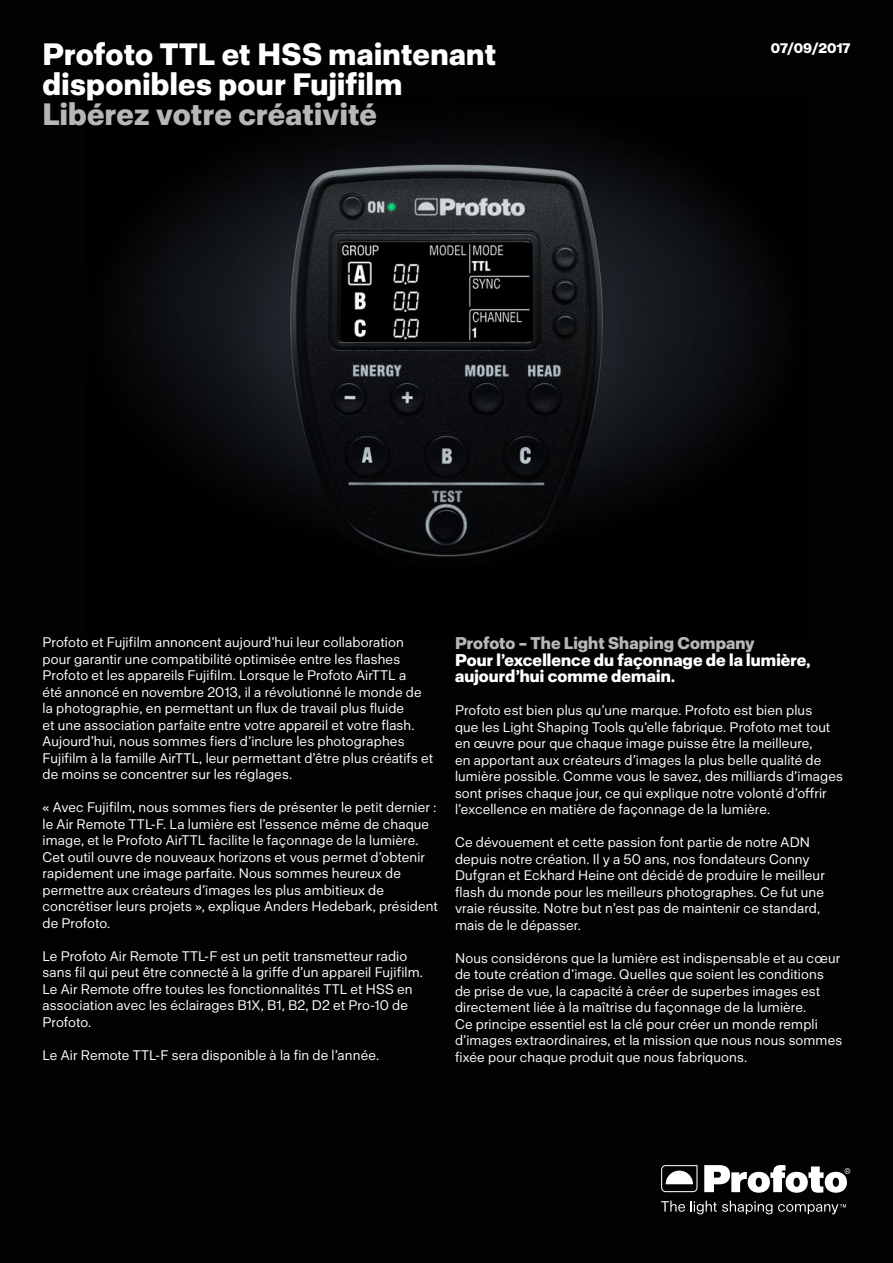
<style>
.page{position:relative;width:893px;height:1263px;background:#020203}
.page>*{position:absolute;margin:0;border:0;box-sizing:border-box;transform-origin:0 0}
.t1{font:700 30px/30px "Profoto Sans";letter-spacing:.01em;color:#fff}
.t2{font:700 30px "Profoto Sans";letter-spacing:.005em;color:#b6b7b7}
.t3{font:700 16.5px/16.5px "Profoto Sans";letter-spacing:.005em;color:#fff}
.t4{font:700 16.5px "Profoto Sans";letter-spacing:.005em;color:#b6b7b7}
.t5{font:13.5px/16.5px "Profoto Sans";letter-spacing:.01em;color:#fff}
.t6{font:700 13.5px "Profoto Sans";letter-spacing:.01em;color:#fff}
</style>
<div class="page">
<img style="left:144px;top:144px;width:613px;height:413px">
<svg style="left:661px;top:1165px;width:36px;height:27px"></svg>
<svg style="left:661px;top:1200px;width:24px;height:12px"></svg>
<svg style="left:691px;top:1200px;width:81px;height:14px"></svg>
<svg style="left:778px;top:1204px;width:68px;height:10px"></svg>
<svg style="left:704px;top:1165px;width:146px;height:28px"></svg>
<h1 class="t1" style="left:43px;top:39px;width:455px">Profoto TTL et HSS maintenant disponibles pour Fujifilm</h1>
<h1 class="t2" style="left:43px;top:96px;width:336px">Libérez votre créativité</h1>
<p class="t6" style="left:771px;top:40px;width:81px">07/09/2017</p>
<p class="t5" style="left:43px;top:634px;width:392px">Profoto et Fujifilm annoncent aujourd’hui leur collaboration pour garantir une compatibilité optimisée entre les flashes Profoto et les appareils Fujifilm. Lorsque le Profoto AirTTL a<br>été annoncé en novembre 2013, il a révolutionné le monde de la photographie, en permettant un flux de travail plus fluide<br>et une association parfaite entre votre appareil et votre flash.<br>Aujourd’hui, nous sommes fiers d’inclure les photographes Fujifilm à la famille AirTTL, leur permettant d’être plus créatifs et de moins se concentrer sur les réglages.</p>
<p class="t5" style="left:43px;top:799px;width:397px">« Avec Fujifilm, nous sommes fiers de présenter le petit dernier : le Air Remote TTL-F. La lumière est l’essence même de chaque image, et le Profoto AirTTL facilite le façonnage de la lumière.<br>Cet outil ouvre de nouveaux horizons et vous permet d’obtenir rapidement une image parfaite. Nous sommes heureux de permettre aux créateurs d’images les plus ambitieux de concrétiser leurs projets », explique Anders Hedebark, président de Profoto.</p>
<p class="t5" style="left:43px;top:947px;width:382px">Le Profoto Air Remote TTL-F est un petit transmetteur radio sans fil qui peut être connecté à la griffe d’un appareil Fujifilm.<br>Le Air Remote offre toutes les fonctionnalités TTL et HSS en association avec les éclairages B1X, B1, B2, D2 et Pro-10 de Profoto.</p>
<p class="t5" style="left:43px;top:1046px;width:338px">Le Air Remote TTL-F sera disponible à la fin de l’année.</p>
<p class="t4" style="left:455px;top:633px;width:301px">Profoto – The Light Shaping Company</p>
<p class="t3" style="left:455px;top:651px;width:357px">Pour l’excellence du façonnage de la lumière, aujourd’hui comme demain.</p>
<p class="t5" style="left:455px;top:702px;width:389px">Profoto est bien plus qu’une marque. Profoto est bien plus<br>que les Light Shaping Tools qu’elle fabrique. Profoto met tout en œuvre pour que chaque image puisse être la meilleure,<br>en apportant aux créateurs d’images la plus belle qualité de lumière possible. Comme vous le savez, des milliards d’images sont prises chaque jour, ce qui explique notre volonté d’offrir l’excellence en matière de façonnage de la lumière.</p>
<p class="t5" style="left:455px;top:834px;width:371px">Ce dévouement et cette passion font partie de notre ADN depuis notre création. Il y a 50 ans, nos fondateurs Conny Dufgran et Eckhard Heine ont décidé de produire le meilleur flash du monde pour les meilleurs photographes. Ce fut une vraie réussite. Notre but n’est pas de maintenir ce standard, mais de le dépasser.</p>
<p class="t5" style="left:455px;top:949px;width:389px">Nous considérons que la lumière est indispensable et au cœur de toute création d’image. Quelles que soient les conditions de prise de vue, la capacité à créer de superbes images est directement liée à la maîtrise du façonnage de la lumière.<br>Ce principe essentiel est la clé pour créer un monde rempli d’images extraordinaires, et la mission que nous nous sommes fixée pour chaque produit que nous fabriquons.</p>
</div>
